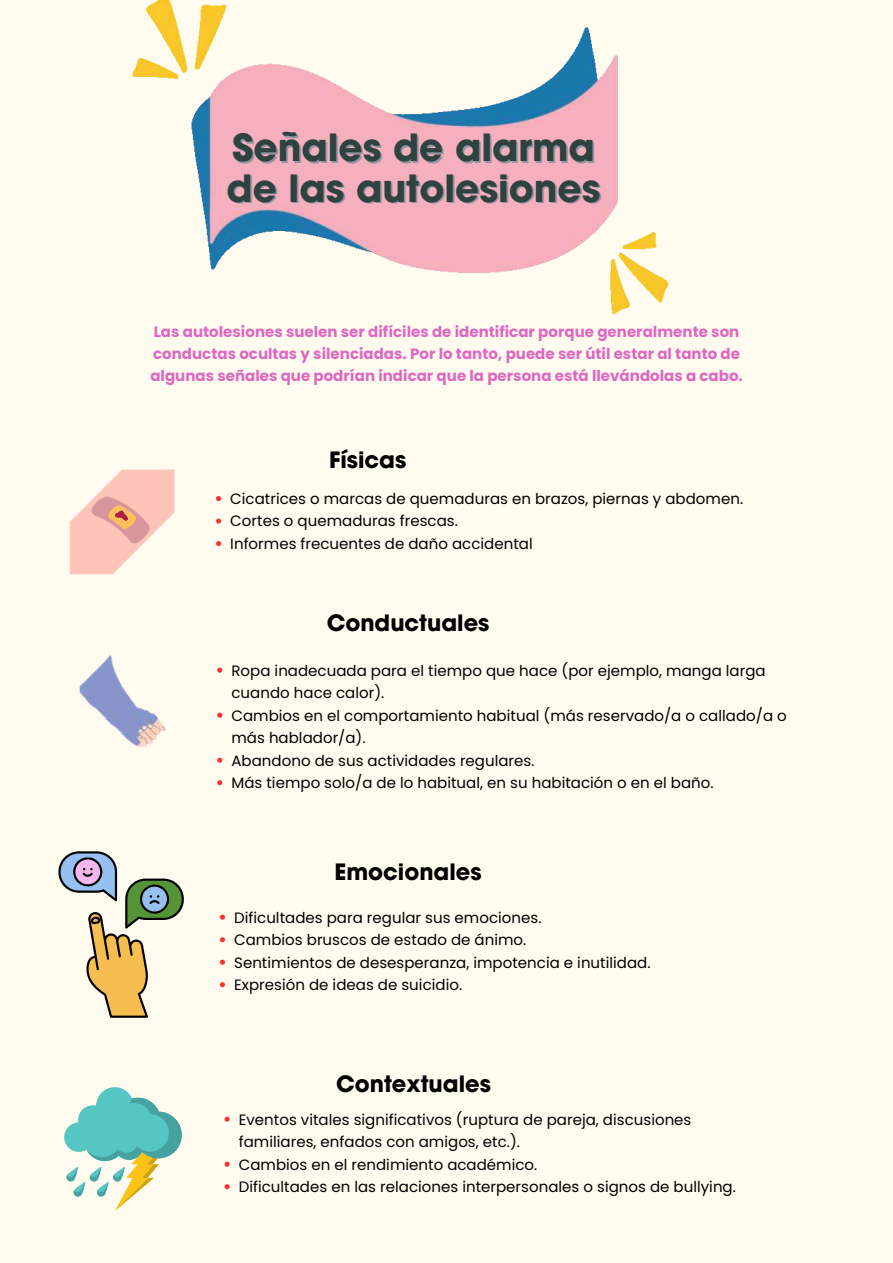
<style>
.page{position:relative;width:893px;height:1263px;background:#fffcef}
.page>*{position:absolute;margin:0;border:0;box-sizing:border-box;transform-origin:0 0}
.t1{font:700 37.5px/40.5px "ITC Avant Garde Pro";color:#2e423e}
.t2{font:700 22.5px "ITC Avant Garde Pro";color:#000}
.t3{font:15px/22.5px "Poppins";color:#000}
.t4{font:700 15px/21.9px "Poppins";color:#df67c1}
</style>
<div class="page">
<img style="left:133px;top:0;width:535px;height:314px">
<svg style="left:70px;top:470px;width:104px;height:104px"></svg>
<img style="left:79px;top:655px;width:87px;height:93px">
<svg style="left:58px;top:851px;width:126px;height:167px"></svg>
<svg style="left:64px;top:1087px;width:118px;height:124px"></svg>
<svg style="left:216px;top:496px;width:5px;height:5px"></svg>
<svg style="left:216px;top:518px;width:5px;height:6px"></svg>
<svg style="left:216px;top:541px;width:5px;height:5px"></svg>
<svg style="left:217px;top:668px;width:5px;height:5px"></svg>
<svg style="left:217px;top:713px;width:5px;height:5px"></svg>
<svg style="left:217px;top:758px;width:5px;height:5px"></svg>
<svg style="left:217px;top:780px;width:5px;height:5px"></svg>
<svg style="left:220px;top:915px;width:5px;height:5px"></svg>
<svg style="left:220px;top:937px;width:5px;height:5px"></svg>
<svg style="left:220px;top:960px;width:5px;height:5px"></svg>
<svg style="left:220px;top:982px;width:5px;height:5px"></svg>
<svg style="left:224px;top:1117px;width:6px;height:5px"></svg>
<svg style="left:224px;top:1162px;width:6px;height:5px"></svg>
<svg style="left:224px;top:1184px;width:6px;height:5px"></svg>
<h1 class="t1" style="left:227px;top:132px;width:375px">Señales de alarma de las autolesiones</h1>
<p class="t4" style="left:150px;top:321px;width:594px">Las autolesiones suelen ser difíciles de identificar porque generalmente son conductas ocultas y silenciadas. Por lo tanto, puede ser útil estar al tanto de algunas señales que podrían indicar que la persona está llevándolas a cabo.</p>
<h2 class="t2" style="left:329px;top:452px;width:79px">Físicas</h2>
<p class="t3" style="left:230px;top:487px;width:514px">Cicatrices o marcas de quemaduras en brazos, piernas y abdomen.<br>Cortes o quemaduras frescas.<br>Informes frecuentes de daño accidental</p>
<h2 class="t2" style="left:327px;top:614px;width:164px">Conductuales</h2>
<p class="t3" style="left:231px;top:659px;width:557px">Ropa inadecuada para el tiempo que hace (por ejemplo, manga larga cuando hace calor).<br>Cambios en el comportamiento habitual (más reservado/a o callado/a o más hablador/a).<br>Abandono de sus actividades regulares.<br>Más tiempo solo/a de lo habitual, en su habitación o en el baño.</p>
<h2 class="t2" style="left:334px;top:863px;width:149px">Emocionales</h2>
<p class="t3" style="left:234px;top:906px;width:418px">Dificultades para regular sus emociones.<br>Cambios bruscos de estado de ánimo.<br>Sentimientos de desesperanza, impotencia e inutilidad.<br>Expresión de ideas de suicidio.</p>
<h2 class="t2" style="left:336px;top:1075px;width:156px">Contextuales</h2>
<p class="t3" style="left:239px;top:1108px;width:498px">Eventos vitales significativos (ruptura de pareja, discusiones familiares, enfados con amigos, etc.).<br>Cambios en el rendimiento académico.<br>Dificultades en las relaciones interpersonales o signos de bullying.</p>
</div>
